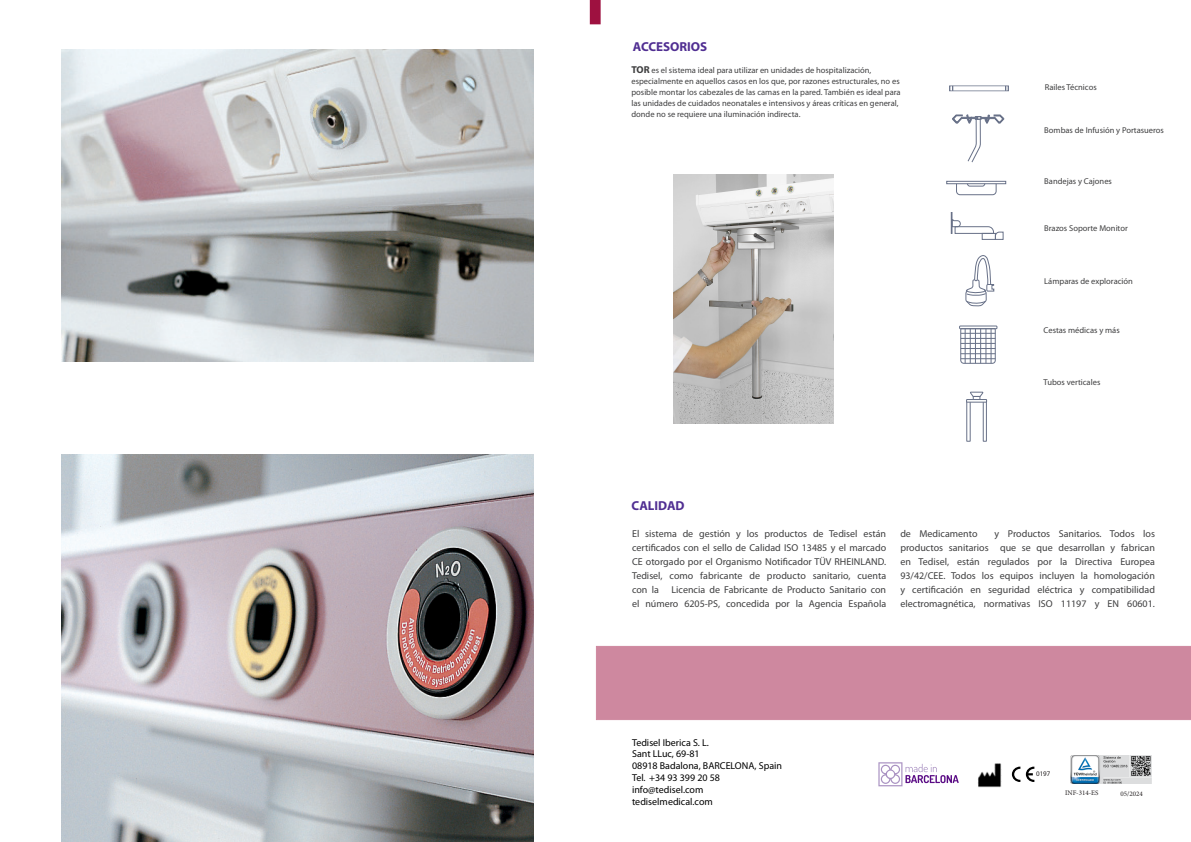
<style>
.page{position:relative;width:1191px;height:842px;background:#fff}
.page>*{position:absolute;margin:0;border:0;box-sizing:border-box;transform-origin:0 0}
.t1{font:700 13px "Myriad Pro";color:#502e92}
.t2{font:10px/14px "Myriad Pro";color:#3e3e3f;text-align:justify}
.t3{font:10px "Myriad Pro";color:#000}
.t4{font:8.5px/11px "Myriad Pro";color:#3e3e3f}
.t5{font:7px "Minion Pro";color:#231f20}
.t6{font:7px "Myriad Pro";color:#231f20}
.s1{font-weight:700;font-size:10px}
</style>
<div class="page">
<svg style="left:590px;top:0;width:10px;height:24px"></svg>
<div style="left:596px;top:646px;width:595px;height:74px;background:#ce889f"></div>
<svg style="left:949px;top:85px;width:60px;height:7px"></svg>
<svg style="left:952px;top:114px;width:52px;height:49px"></svg>
<svg style="left:946px;top:180px;width:60px;height:16px"></svg>
<div style="left:950px;top:212px;width:2px;height:22px;border:1px solid #687188"></div>
<svg style="left:951px;top:219px;width:53px;height:21px"></svg>
<svg style="left:965px;top:255px;width:29px;height:52px"></svg>
<div style="left:959px;top:325px;width:38px;height:4px;border:1px solid #687188"></div>
<svg style="left:959px;top:328px;width:37px;height:36px"></svg>
<hr style="left:964px;top:329px;width:1px;height:34px;background:#687188">
<hr style="left:969px;top:329px;width:1px;height:34px;background:#687188">
<hr style="left:975px;top:329px;width:1px;height:34px;background:#687188">
<hr style="left:980px;top:329px;width:1px;height:34px;background:#687188">
<hr style="left:985px;top:329px;width:1px;height:34px;background:#687188">
<hr style="left:990px;top:329px;width:1px;height:34px;background:#687188">
<hr style="left:960px;top:333px;width:35px;height:1px;background:#687188">
<hr style="left:960px;top:338px;width:35px;height:1px;background:#687188">
<hr style="left:960px;top:343px;width:35px;height:1px;background:#687188">
<hr style="left:960px;top:348px;width:35px;height:1px;background:#687188">
<hr style="left:960px;top:353px;width:35px;height:1px;background:#687188">
<hr style="left:960px;top:358px;width:35px;height:1px;background:#687188">
<svg style="left:1012px;top:767px;width:22px;height:15px"></svg>
<svg style="left:878px;top:762px;width:80px;height:24px"></svg>
<svg style="left:970px;top:391px;width:14px;height:8px"></svg>
<div style="left:966px;top:401px;width:4px;height:41px;border:1px solid #687188"></div>
<div style="left:982px;top:401px;width:4px;height:41px;border:1px solid #687188"></div>
<div style="left:966px;top:399px;width:21px;height:4px;border:1px solid #687188"></div>
<img style="left:674px;top:174px;width:159px;height:249px">
<img style="left:62px;top:49px;width:471px;height:312px">
<img style="left:62px;top:454px;width:471px;height:388px">
<img style="left:978px;top:763px;width:24px;height:25px">
<img style="left:1070px;top:755px;width:81px;height:28px">
<p class="t1" style="left:633px;top:38px;width:76px">ACCESORIOS</p>
<p class="t4" style="left:631px;top:65px;width:271px"><span class="s1">TOR</span> es el sistema ideal para utilizar en unidades de hospitalización, especialmente en aquellos casos en los que, por razones estructurales, no es posible montar los cabezales de las camas en la pared. También es ideal para las unidades de cuidados neonatales e intensivos y áreas críticas en general, donde no se requiere una iluminación indirecta.</p>
<p class="t4" style="left:1044px;top:82px;width:54px">Railes Técnicos</p>
<p class="t4" style="left:1044px;top:125px;width:121px">Bombas de Infusión y Portasueros</p>
<p class="t4" style="left:1044px;top:176px;width:69px">Bandejas y Cajones</p>
<p class="t4" style="left:1044px;top:223px;width:85px">Brazos Soporte Monitor</p>
<p class="t4" style="left:1044px;top:276px;width:90px">Lámparas de exploración</p>
<p class="t4" style="left:1043px;top:324px;width:78px">Cestas médicas y más</p>
<p class="t4" style="left:1043px;top:377px;width:58px">Tubos verticales</p>
<p class="t1" style="left:631px;top:497px;width:55px">CALIDAD</p>
<p class="t2" style="left:632px;top:526px;width:256px">El sistema de gestión y los productos de Tedisel están certificados con el sello de Calidad ISO 13485 y el marcado CE otorgado por el Organismo Notificador TÜV RHEINLAND.<br>Tedisel, como fabricante de producto sanitario, cuenta con la</p>
<p class="t2" style="left:632px;top:582px;width:256px;text-align:right">Licencia de Fabricante de Producto Sanitario con<br>el número 6205-PS, concedida por la Agencia Española</p>
<p class="t2" style="left:900px;top:526px;width:256px;text-indent:94px">y Productos Sanitarios. Todos los productos sanitarios que se que desarrollan y fabrican en Tedisel, están regulados por la Directiva Europea 93/42/CEE. Todos los equipos incluyen la homologación y certificación en seguridad eléctrica y compatibilidad electromagnética, normativas ISO 11197 y EN 60601.</p>
<p class="t2" style="left:900px;top:526px;width:79px">de Medicamento</p>
<p class="t3" style="left:632px;top:736px;width:78px">Tedisel Iberica S. L.</p>
<p class="t3" style="left:632px;top:748px;width:69px">Sant LLuc, 69-81</p>
<p class="t3" style="left:632px;top:760px;width:151px">08918 Badalona, BARCELONA, Spain</p>
<p class="t3" style="left:632px;top:772px;width:89px">Tel. +34 93 399 20 58</p>
<p class="t3" style="left:632px;top:784px;width:73px">info@tedisel.com</p>
<p class="t3" style="left:632px;top:796px;width:82px">tediselmedical.com</p>
<p class="t6" style="left:1036px;top:770px;width:16px">0197</p>
<p class="t5" style="left:1065px;top:788px;width:35px">INF-314-ES</p>
<p class="t5" style="left:1120px;top:789px;width:24px">05/2024</p>
</div>
